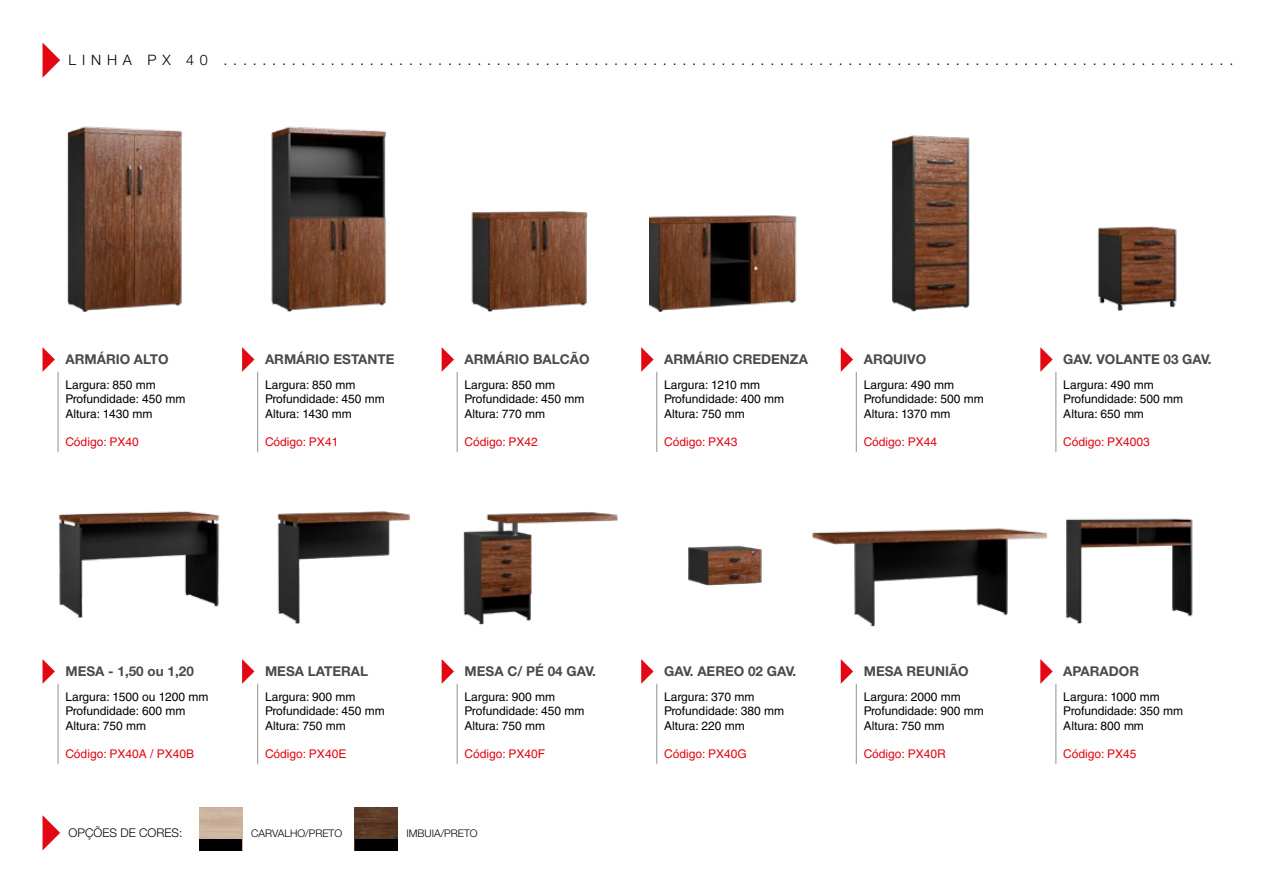
<style>
.page{position:relative;width:1276px;height:893px;background:#fff}
.page>*{position:absolute;margin:0;border:0;box-sizing:border-box;transform-origin:0 0}
.t1{font:300 14.4px "Helvetica Neue LT Std";letter-spacing:.4em;color:#000}
.t2{font:700 13.5px "Helvetica Neue LT Std";color:#4a4a49}
.t3{font:12px/14.4px "Helvetica LT Std";color:#000}
.t4{font:12px "Helvetica LT Std";color:#e30613}
.t5{font:300 12px "Helvetica Neue LT Std";color:#000}
.t6{font:300 10.5px "Helvetica Neue LT Std";color:#000}
</style>
<div class="page">
<img style="left:58px;top:511px;width:162px;height:107px">
<svg style="left:43px;top:659px;width:12px;height:25px"></svg>
<hr style="left:57px;top:684px;width:2px;height:80px;background:#9d9d9c">
<svg style="left:242px;top:659px;width:12px;height:25px"></svg>
<hr style="left:257px;top:684px;width:1px;height:80px;background:#9d9d9c">
<img style="left:258px;top:394px;width:152px;height:230px">
<svg style="left:442px;top:659px;width:12px;height:25px"></svg>
<hr style="left:456px;top:684px;width:2px;height:80px;background:#9d9d9c">
<img style="left:463px;top:512px;width:155px;height:113px">
<svg style="left:641px;top:659px;width:12px;height:25px"></svg>
<hr style="left:656px;top:684px;width:1px;height:80px;background:#9d9d9c">
<img style="left:657px;top:394px;width:105px;height:192px">
<svg style="left:841px;top:659px;width:12px;height:25px"></svg>
<hr style="left:855px;top:684px;width:2px;height:80px;background:#9d9d9c">
<img style="left:812px;top:528px;width:235px;height:99px">
<svg style="left:1040px;top:659px;width:12px;height:25px"></svg>
<hr style="left:1055px;top:684px;width:1px;height:80px;background:#9d9d9c">
<img style="left:1056px;top:394px;width:137px;height:230px">
<svg style="left:43px;top:43px;width:17px;height:34px"></svg>
<svg style="left:43px;top:347px;width:12px;height:25px"></svg>
<hr style="left:57px;top:372px;width:2px;height:80px;background:#9d9d9c">
<img style="left:67px;top:126px;width:115px;height:186px">
<svg style="left:242px;top:347px;width:12px;height:25px"></svg>
<hr style="left:257px;top:372px;width:1px;height:80px;background:#9d9d9c">
<svg style="left:442px;top:347px;width:12px;height:25px"></svg>
<hr style="left:456px;top:372px;width:2px;height:80px;background:#9d9d9c">
<img style="left:271px;top:126px;width:115px;height:186px">
<svg style="left:641px;top:347px;width:12px;height:25px"></svg>
<hr style="left:656px;top:372px;width:1px;height:80px;background:#9d9d9c">
<img style="left:649px;top:215px;width:148px;height:97px">
<svg style="left:841px;top:347px;width:12px;height:25px"></svg>
<hr style="left:855px;top:372px;width:2px;height:80px;background:#9d9d9c">
<img style="left:892px;top:135px;width:78px;height:177px">
<svg style="left:1040px;top:347px;width:12px;height:25px"></svg>
<hr style="left:1055px;top:372px;width:1px;height:80px;background:#9d9d9c">
<img style="left:1097px;top:226px;width:80px;height:85px">
<svg style="left:43px;top:816px;width:17px;height:34px"></svg>
<div style="left:200px;top:839px;width:42px;height:11px;background:#000"></div>
<img style="left:355px;top:808px;width:42px;height:31px">
<div style="left:355px;top:839px;width:42px;height:11px;background:#000"></div>
<img style="left:471px;top:211px;width:117px;height:101px">
<p class="t1" style="left:69px;top:51px;width:1166px">LINHA PX 40 ........................................................................................................</p>
<p class="t2" style="left:65px;top:351px;width:104px">ARMÁRIO ALTO</p>
<p class="t3" style="left:65px;top:377px;width:121px">Largura: 850 mm<br>Profundidade: 450 mm<br>Altura: 1430 mm</p>
<p class="t4" style="left:65px;top:435px;width:75px">Código: PX40</p>
<p class="t2" style="left:265px;top:351px;width:131px">ARMÁRIO ESTANTE</p>
<p class="t3" style="left:265px;top:377px;width:121px">Largura: 850 mm<br>Profundidade: 450 mm<br>Altura: 1430 mm</p>
<p class="t4" style="left:265px;top:435px;width:75px">Código: PX41</p>
<p class="t2" style="left:464px;top:351px;width:126px">ARMÁRIO BALCÃO</p>
<p class="t3" style="left:464px;top:377px;width:121px">Largura: 850 mm<br>Profundidade: 450 mm<br>Altura: 770 mm</p>
<p class="t4" style="left:464px;top:435px;width:75px">Código: PX42</p>
<p class="t2" style="left:664px;top:351px;width:145px">ARMÁRIO CREDENZA</p>
<p class="t3" style="left:664px;top:377px;width:121px">Largura: 1210 mm<br>Profundidade: 400 mm<br>Altura: 750 mm</p>
<p class="t4" style="left:664px;top:435px;width:75px">Código: PX43</p>
<p class="t2" style="left:863px;top:351px;width:64px">ARQUIVO</p>
<p class="t3" style="left:863px;top:377px;width:121px">Largura: 490 mm<br>Profundidade: 500 mm<br>Altura: 1370 mm</p>
<p class="t4" style="left:863px;top:435px;width:75px">Código: PX44</p>
<p class="t2" style="left:1063px;top:351px;width:150px">GAV. VOLANTE 03 GAV.</p>
<p class="t3" style="left:1063px;top:377px;width:121px">Largura: 490 mm<br>Profundidade: 500 mm<br>Altura: 650 mm</p>
<p class="t4" style="left:1063px;top:435px;width:88px">Código: PX4003</p>
<p class="t2" style="left:65px;top:663px;width:130px">MESA - 1,50 ou 1,20</p>
<p class="t3" style="left:65px;top:689px;width:144px">Largura: 1500 ou 1200 mm<br>Profundidade: 600 mm<br>Altura: 750 mm</p>
<p class="t4" style="left:65px;top:747px;width:130px">Código: PX40A / PX40B</p>
<p class="t2" style="left:265px;top:663px;width:105px">MESA LATERAL</p>
<p class="t3" style="left:265px;top:689px;width:121px">Largura: 900 mm<br>Profundidade: 450 mm<br>Altura: 750 mm</p>
<p class="t4" style="left:265px;top:747px;width:83px">Código: PX40E</p>
<p class="t2" style="left:464px;top:663px;width:133px">MESA C/ PÉ 04 GAV.</p>
<p class="t3" style="left:464px;top:689px;width:121px">Largura: 900 mm<br>Profundidade: 450 mm<br>Altura: 750 mm</p>
<p class="t4" style="left:464px;top:747px;width:82px">Código: PX40F</p>
<p class="t5" style="left:69px;top:825px;width:115px">OPÇÕES DE CORES:</p>
<p class="t6" style="left:251px;top:826px;width:93px">CARVALHO/PRETO</p>
<p class="t6" style="left:406px;top:826px;width:73px">IMBUIA/PRETO</p>
<p class="t2" style="left:664px;top:663px;width:134px">GAV. AEREO 02 GAV.</p>
<p class="t3" style="left:664px;top:689px;width:121px">Largura: 370 mm<br>Profundidade: 380 mm<br>Altura: 220 mm</p>
<p class="t4" style="left:664px;top:747px;width:84px">Código: PX40G</p>
<p class="t2" style="left:863px;top:663px;width:106px">MESA REUNIÃO</p>
<p class="t3" style="left:863px;top:689px;width:121px">Largura: 2000 mm<br>Profundidade: 900 mm<br>Altura: 750 mm</p>
<p class="t4" style="left:863px;top:747px;width:83px">Código: PX40R</p>
<p class="t2" style="left:1063px;top:663px;width:77px">APARADOR</p>
<p class="t3" style="left:1063px;top:689px;width:121px">Largura: 1000 mm<br>Profundidade: 350 mm<br>Altura: 800 mm</p>
<p class="t4" style="left:1063px;top:747px;width:75px">Código: PX45</p>
</div>
